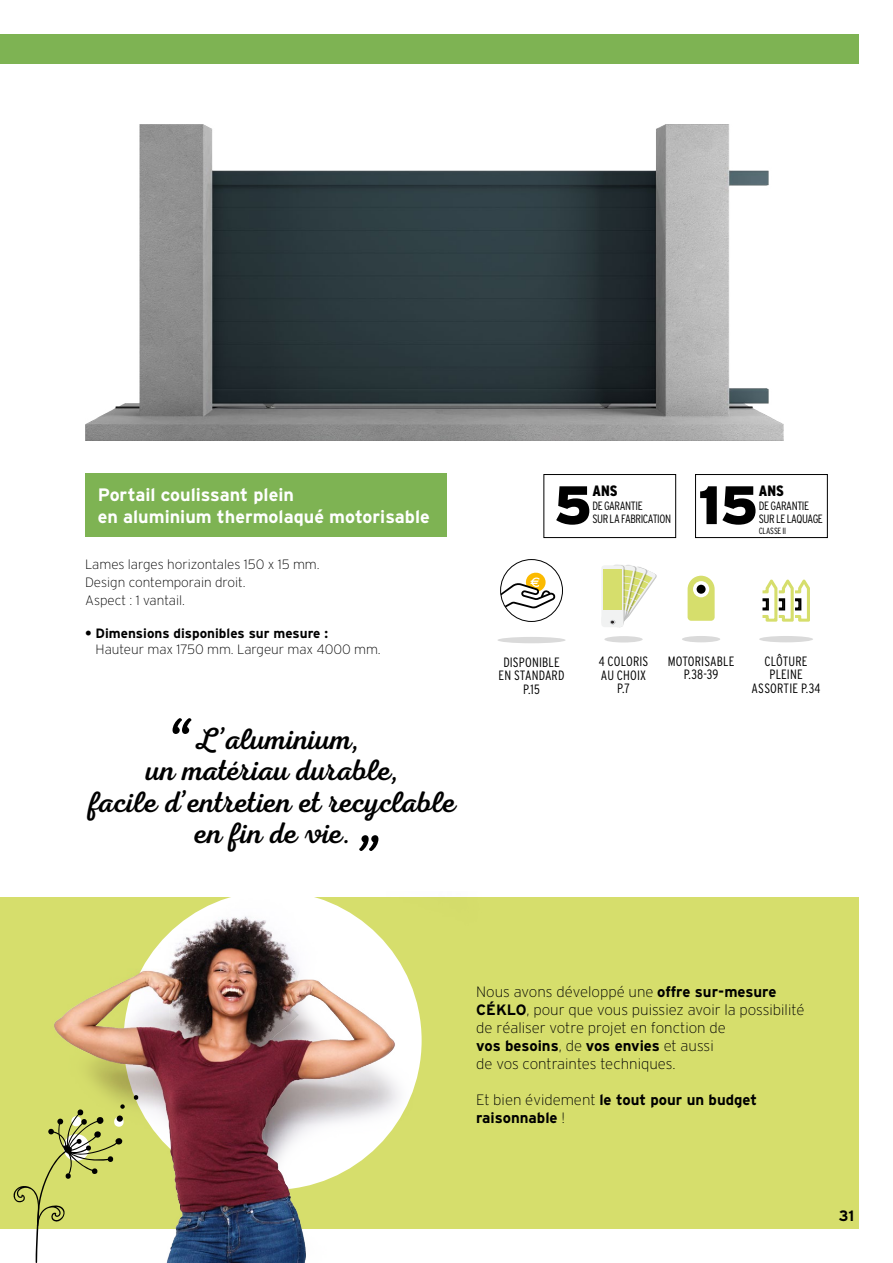
<style>
.page{position:relative;width:893px;height:1263px;background:#fff}
.page>*{position:absolute;margin:0;border:0;box-sizing:border-box;transform-origin:0 0}
.t1{font:900 54px "Interstate";color:#000}
.t2{font:30px/31.5px "Nexa Script NRT";color:#000;text-align:center}
.t3{font:700 18px/21.6px "Interstate";color:#fff}
.t4{font:200 15px/18px "Interstate";color:#000}
.t5{font:700 15px/18px "Interstate";color:#000}
.t6{font:900 15px "Interstate Condensed";letter-spacing:.005em;color:#000}
.t7{font:200 13.5px/18.1px "Interstate";color:#000}
.t8{font:300 13.5px/13.5px "Interstate Condensed";letter-spacing:.01em;color:#000;text-align:center}
.t9{font:700 13.5px "Interstate";color:#000}
.t10{font:300 12px/13.5px "Interstate Condensed";letter-spacing:-.035em;color:#000}
.t11{font:300 9px "Interstate Condensed";letter-spacing:-.025em;color:#000}
.s1{font-weight:700}
.s2{font-weight:200}
</style>
<div class="page">
<div style="left:0;top:34px;width:859px;height:1195px;background:#7eb353"></div>
<div style="left:0;top:64px;width:893px;height:1131px;background:#fff"></div>
<svg style="left:172px;top:718px;width:20px;height:16px"></svg>
<svg style="left:359px;top:835px;width:19px;height:16px"></svg>
<div style="left:0;top:898px;width:859px;height:331px;background:#d6de6c"></div>
<div style="left:85px;top:473px;width:361px;height:64px;background:#7eb353"></div>
<img style="left:86px;top:125px;width:698px;height:316px">
<div style="left:543px;top:474px;width:133px;height:64px;border:1px solid #000"></div>
<div style="left:695px;top:474px;width:133px;height:64px;border:1px solid #000"></div>
<div style="left:759px;top:636px;width:54px;height:6px;background:#dadada;border-radius:50%"></div>
<svg style="left:762px;top:579px;width:48px;height:43px"></svg>
<div style="left:604px;top:636px;width:39px;height:6px;background:#dadada;border-radius:50%"></div>
<div style="left:497px;top:637px;width:69px;height:6px;background:#dadada;border-radius:50%"></div>
<div style="left:682px;top:636px;width:38px;height:6px;background:#dadada;border-radius:50%"></div>
<svg style="left:688px;top:576px;width:27px;height:45px"></svg>
<svg style="left:601px;top:564px;width:56px;height:63px"></svg>
<img style="left:34px;top:897px;width:477px;height:366px">
<svg style="left:13px;top:1104px;width:112px;height:159px"></svg>
<svg style="left:133px;top:1095px;width:6px;height:5px"></svg>
<div style="left:117px;top:1115px;width:6px;height:7px;background:#000;border-radius:50%"></div>
<svg style="left:501px;top:572px;width:54px;height:36px"></svg>
<div style="left:500px;top:559px;width:63px;height:63px;border:1px solid #000;border-radius:50%"></div>
<p class="t3" style="left:98px;top:484px;width:334px">Portail coulissant plein<br>en aluminium thermolaqué motorisable</p>
<p class="t6" style="left:592px;top:483px;width:27px">ANS</p>
<h1 class="t1" style="left:554px;top:474px;width:40px">5</h1>
<p class="t10" style="left:592px;top:499px;width:52px">DE GARANTIE</p>
<p class="t10" style="left:592px;top:512px;width:80px">SUR LA FABRICATION</p>
<p class="t6" style="left:759px;top:483px;width:27px">ANS</p>
<p class="t10" style="left:759px;top:499px;width:66px">DE GARANTIE<br>SUR LE LAQUAGE</p>
<h1 class="t1" style="left:698px;top:474px;width:62px">15</h1>
<p class="t11" style="left:759px;top:526px;width:29px">CLASSE II</p>
<p class="t7" style="left:85px;top:555px;width:236px">Lames larges horizontales 150 x 15 mm.<br>Design contemporain droit.<br>Aspect : 1 vantail.</p>
<p class="t9" style="left:85px;top:625px;width:245px">• Dimensions disponibles sur mesure :</p>
<p class="t7" style="left:96px;top:640px;width:287px">Hauteur max 1750 mm. Largeur max 4000 mm.</p>
<h2 class="t2" style="left:89px;top:722px;width:368px">L’aluminium,<br>un matériau durable,<br>facile d’entretien et recyclable en fin de vie.</h2>
<p class="t8" style="left:499px;top:655px;width:67px">DISPONIBLE<br>EN STANDARD<br>P.15</p>
<p class="t8" style="left:668px;top:654px;width:68px">MOTORISABLE<br>P.38-39</p>
<p class="t8" style="left:599px;top:654px;width:51px">4 COLORIS<br>AU CHOIX<br>P.7</p>
<p class="t8" style="left:752px;top:654px;width:70px">CLÔTURE<br>PLEINE<br>ASSORTIE P.34</p>
<p class="t4" style="left:476px;top:983px;width:330px">Nous avons développé une <span class="s1">offre sur-mesure CÉKLO</span>, pour que vous puissiez avoir la possibilité de réaliser votre projet en fonction de<br><span class="s1">vos besoins</span>, de <span class="s1">vos envies</span> et aussi<br>de vos contraintes techniques.</p>
<p class="t5" style="left:476px;top:1090px;width:282px"><span class="s2">Et bien évidement</span> le tout pour un budget raisonnable <span class="s2">!</span></p>
<p class="t5" style="left:839px;top:1206px;width:17px">31</p>
</div>
